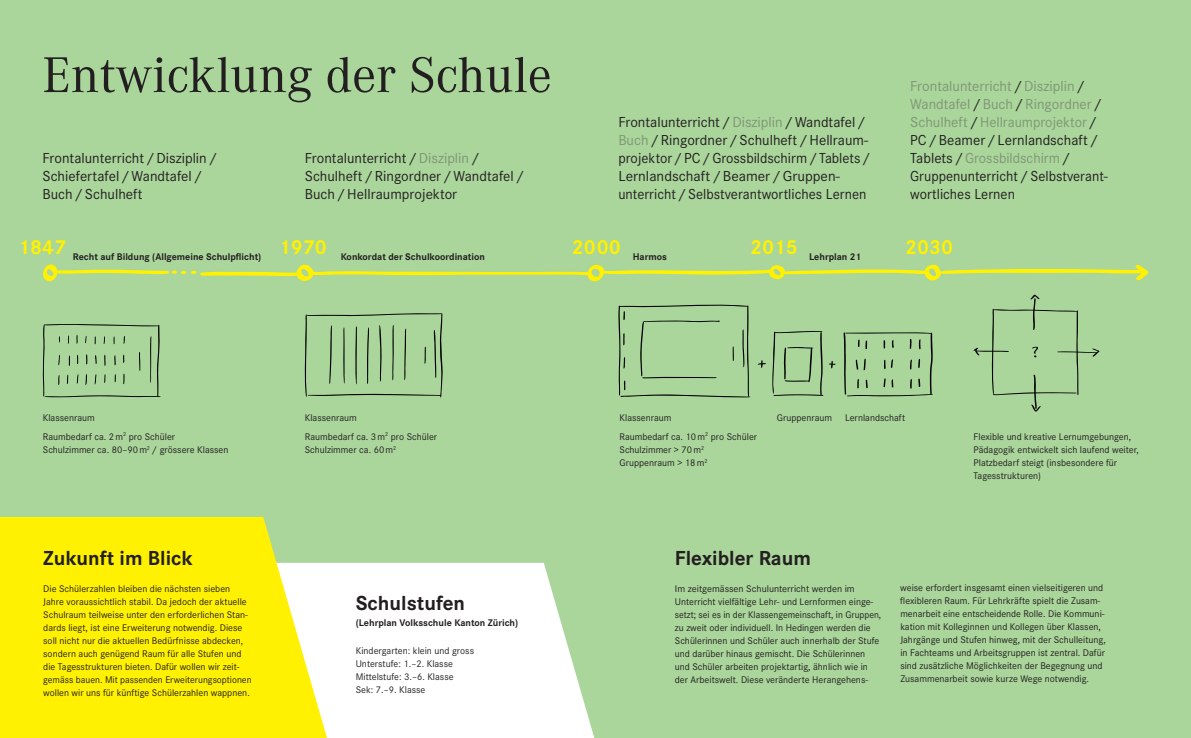
<style>
.page{position:relative;width:1191px;height:738px;background:#fff}
.page>*{position:absolute;margin:0;border:0;box-sizing:border-box;transform-origin:0 0}
.t1{font:52px "Corporate A";color:#231f20}
.t2{font:700 21px "Corporate S";color:#231f20}
.t3{font:700 21px "Corporate S";color:#fff101}
.t4{font:15px/18px "Corporate S";color:#231f20}
.t5{font:15px/18px "Corporate S";color:#809676}
.t6{font:10px/13px "Corporate S";color:#231f20}
.t7{font:700 10px "Corporate S";color:#231f20}
.s1{color:#809676}
.s2{color:#231f20}
</style>
<div class="page">
<div style="left:0;top:0;width:1191px;height:737px;background:#aad59b"></div>
<svg style="left:327px;top:562px;width:267px;height:175px;background:#f6faf5"></svg>
<svg style="left:0;top:516px;width:327px;height:221px;background:#fbf016"></svg>
<svg style="left:43px;top:324px;width:118px;height:73px"></svg>
<svg style="left:304px;top:313px;width:139px;height:84px"></svg>
<svg style="left:618px;top:304px;width:132px;height:93px"></svg>
<svg style="left:758px;top:360px;width:8px;height:7px"></svg>
<svg style="left:772px;top:331px;width:63px;height:64px"></svg>
<svg style="left:843px;top:332px;width:90px;height:64px"></svg>
<svg style="left:973px;top:294px;width:126px;height:117px"></svg>
<svg style="left:43px;top:264px;width:1105px;height:18px"></svg>
<h1 class="t1" style="left:42px;top:40px;width:510px">Entwicklung der Schule</h1>
<h3 class="t4" style="left:43px;top:148px;width:176px">Frontalunterricht / Disziplin /<br>Schiefertafel / Wandtafel /<br>Buch / Schulheft</h3>
<h3 class="t4" style="left:305px;top:148px;width:221px">Frontalunterricht / <span class="s1">Disziplin</span> /<br>Schulheft / Ringordner / Wandtafel /<br>Buch / Hellraumprojektor</h3>
<h3 class="t4" style="left:618px;top:112px;width:254px">Frontalunterricht / <span class="s1">Disziplin</span> / Wandtafel / <span class="s1">Buch</span> / Ringordner / Schulheft / Hellraum&shy;projektor / PC / Grossbildschirm / Tablets / Lernlandschaft / Beamer / Gruppen&shy;unterricht / Selbstverantwortliches Lernen</h3>
<h3 class="t5" style="left:910px;top:76px;width:199px">Frontalunterricht <span class="s2">/</span> Disziplin <span class="s2">/<br></span>Wandtafel <span class="s2">/</span> Buch <span class="s2">/</span> Ringordner <span class="s2">/<br></span>Schulheft <span class="s2">/</span> Hellraumprojektor <span class="s2">/<br>PC / Beamer / Lernlandschaft /<br>Tablets /</span> Grossbildschirm <span class="s2">/<br>Gruppenunterricht / Selbstverant&shy;wortliches Lernen</span></h3>
<p class="t7" style="left:18px;top:249px;width:468px"><sup>1847</sup> Recht auf Bildung (Allgemeine Schulpflicht) <sup>1970</sup> Konkordat der Schulkoordination</p>
<p class="t7" style="left:572px;top:249px;width:97px"><sup>2000</sup> Harmos</p>
<p class="t7" style="left:750px;top:249px;width:113px"><sup>2015</sup> Lehrplan 21</p>
<h2 class="t3" style="left:905px;top:232px;width:49px">2030</h2>
<p class="t6" style="left:43px;top:408px;width:134px;line-height:18.7px">Klassenraum<br>Raumbedarf ca. 2 m<sup>2</sup> pro Schüler</p>
<p class="t6" style="left:43px;top:442px;width:187px">Schulzimmer ca. 80–90 m<sup>2</sup> / grössere Klassen</p>
<p class="t6" style="left:305px;top:408px;width:134px;line-height:18.7px">Klassenraum<br>Raumbedarf ca. 3 m<sup>2</sup> pro Schüler</p>
<p class="t6" style="left:305px;top:442px;width:93px">Schulzimmer ca. 60 m<sup>2</sup></p>
<p class="t6" style="left:619px;top:408px;width:139px;line-height:18.7px">Klassenraum<br>Raumbedarf ca. 10 m<sup>2</sup> pro Schüler</p>
<p class="t6" style="left:619px;top:442px;width:89px">Schulzimmer &gt; 70 m<sup>2<br></sup>Gruppenraum &gt; 18 m<sup>2</sup></p>
<p class="t6" style="left:777px;top:410px;width:57px">Gruppenraum</p>
<p class="t6" style="left:845px;top:410px;width:62px">Lernlandschaft</p>
<p class="t6" style="left:973px;top:429px;width:167px">Flexible und kreative Lernumgebungen, Pädagogik entwickelt sich laufend weiter, Platzbedarf steigt (insbesondere für Tagesstrukturen)</p>
<h2 class="t2" style="left:43px;top:542px;width:151px">Zukunft im Blick</h2>
<p class="t6" style="left:43px;top:581px;width:210px">Die Schülerzahlen bleiben die nächsten sieben Jahre voraussichtlich stabil. Da jedoch der aktuelle Schulraum teilweise unter den erforderlichen Stan&shy;dards liegt, ist eine Erweiterung notwendig. Diese soll nicht nur die aktuellen Bedürfnisse abdecken, sondern auch genügend Raum für alle Stufen und die Tagesstrukturen bieten. Dafür wollen wir zeit&shy;gemäss bauen. Mit passenden Erweiterungsoptionen wollen wir uns für künftige Schülerzahlen wappnen.</p>
<h2 class="t2" style="left:356px;top:588px;width:111px">Schulstufen</h2>
<p class="t7" style="left:356px;top:615px;width:164px">(Lehrplan Volksschule Kanton Zürich)</p>
<p class="t6" style="left:356px;top:642px;width:120px">Kindergarten: klein und gross<br>Unterstufe: 1.–2. Klasse<br>Mittelstufe: 3.–6. Klasse<br>Sek: 7.–9. Klasse</p>
<h2 class="t2" style="left:675px;top:542px;width:137px">Flexibler Raum</h2>
<p class="t6" style="left:675px;top:581px;width:208px">Im zeitgemässen Schulunterricht werden im Unterricht vielfältige Lehr- und Lernformen einge&shy;setzt; sei es in der Klassengemeinschaft, in Gruppen, zu zweit oder individuell. In Hedingen werden die Schülerinnen und Schüler auch innerhalb der Stufe und darüber hinaus gemischt. Die Schülerinnen und Schüler arbeiten projektartig, ähnlich wie in der Arbeitswelt. Diese veränderte Herangehens-</p>
<p class="t6" style="left:900px;top:580px;width:207px">weise erfordert insgesamt einen vielseitigeren und flexibleren Raum. Für Lehrkräfte spielt die Zusam&shy;menarbeit eine entscheidende Rolle. Die Kommuni&shy;kation mit Kolleginnen und Kollegen über Klassen, Jahrgänge und Stufen hinweg, mit der Schulleitung, in Fachteams und Arbeitsgruppen ist zentral. Dafür sind zusätzliche Möglichkeiten der Begegnung und Zusammenarbeit sowie kurze Wege notwendig.</p>
</div>
